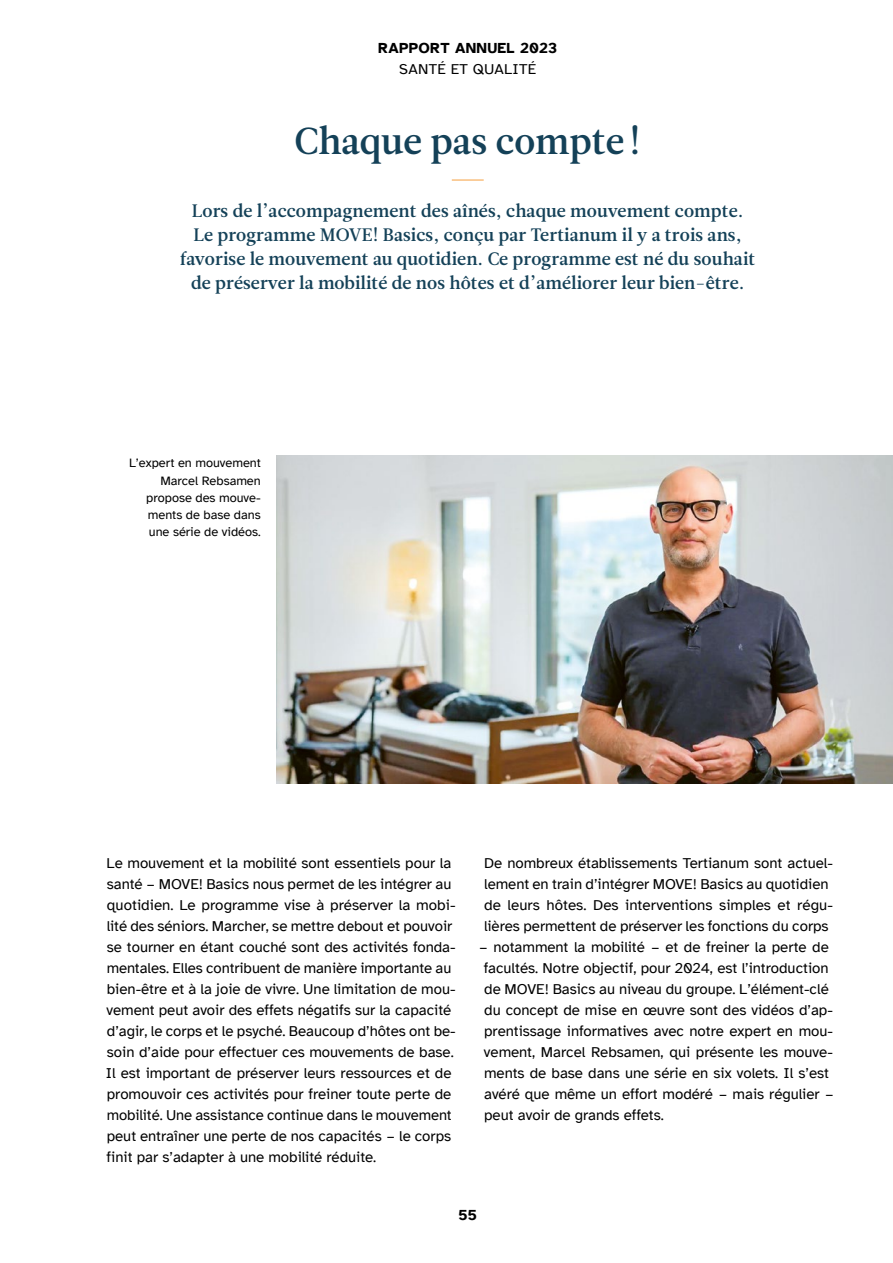
<style>
.page{position:relative;width:893px;height:1263px;background:#fff}
.page>*{position:absolute;margin:0;border:0;box-sizing:border-box;transform-origin:0 0}
.H1_Titel_25Pt{font:37.5px "Leitura News Roman 3";color:#144158}
.Lead{font:18px/24px "Leitura News Roman 3";letter-spacing:.005em;color:#144158;text-align:center}
.Paragraph{font:15px/21px "Atkinson Hyperlegible";color:#000}
.Paragraph-2{font:15px/21px "Atkinson Hyperlegible";color:#000;scale:1.1 1}
.Publikationstitel{font:700 15px "Atkinson Hyperlegible";letter-spacing:.02em;color:#000}
.Kapiteltitel{font:15px "Atkinson Hyperlegible";color:#000}
.Bildbeschrieb{font:12.75px/17.2px "Atkinson Hyperlegible";color:#000;text-align:right}
</style>
<div class="page">
<img style="left:277px;top:455px;width:616px;height:329px">
<hr style="left:452px;top:180px;width:32px;height:1px;background:#f6a03f">
<p class="Publikationstitel" style="left:378px;top:39px;width:181px">RAPPORT ANNUEL 2023</p>
<p class="Kapiteltitel" style="left:399px;top:60px;width:20px">Santé</p>
<p class="Kapiteltitel" style="left:451px;top:60px;width:32px">et qualité</p>
<p class="H1_Titel_25Pt" style="left:295px;top:119px;width:348px">Chaque pas compte!</p>
<p class="Lead" style="left:180px;top:199px;width:577px">Lors de l’accompagnement des aînés, chaque mouvement compte.<br>Le programme MOVE! Basics, conçu par Tertianum il y a trois ans, favorise le mouvement au quotidien. Ce programme est né du souhait de préserver la mobilité de nos hôtes et d’améliorer leur bien-être.</p>
<p class="Bildbeschrieb" style="left:129px;top:455px;width:133px">L’expert en mouvement<br>Marcel Rebsamen propose des mouve&shy;ments de base dans une série de vidéos.</p>
<p class="Paragraph" style="left:106px;top:852px;width:351px">Le mouvement et la mobilité sont essentiels pour la santé – MOVE! Basics nous permet de les intégrer au quotidien. Le programme vise à préserver la mobi&shy;lité des séniors. Marcher, se mettre debout et pouvoir se tourner en étant couché sont des activités fonda&shy;mentales. Elles contribuent de manière importante au bien-être et à la joie de vivre. Une limitation de mou&shy;vement peut avoir des effets négatifs sur la capacité d’agir, le corps et le psyché. Beaucoup d’hôtes ont be&shy;soin d’aide pour effectuer ces mouvements de base.<br>Il est important de préserver leurs ressources et de promouvoir ces activités pour freiner toute perte de mobilité. Une assistance continue dans le mouvement peut entraîner une perte de nos capacités – le corps finit par s’adapter à une mobilité réduite.</p>
<p class="Paragraph" style="left:484px;top:852px;width:350px">De nombreux établissements Tertianum sont actuel&shy;lement en train d’intégrer MOVE! Basics au quotidien de leurs hôtes. Des interventions simples et régu&shy;lières permettent de préserver les fonctions du corps</p>
<p class="Paragraph-2" style="left:479px;top:936px;width:323px">– notamment la mobilité – et de freiner la perte de facultés. Notre objectif, pour 2024, est l’introduction de MOVE! Basics au niveau du groupe. L’élément-clé du concept de mise en œuvre sont des vidéos d’ap&shy;prentissage informatives avec notre expert en mou&shy;vement, Marcel Rebsamen, qui présente les mouve&shy;ments de base dans une série en six volets. Il s’est avéré que même un effort modéré – mais régulier – peut avoir de grands effets.</p>
<p class="Publikationstitel" style="left:458px;top:1206px;width:20px">55</p>
</div>
